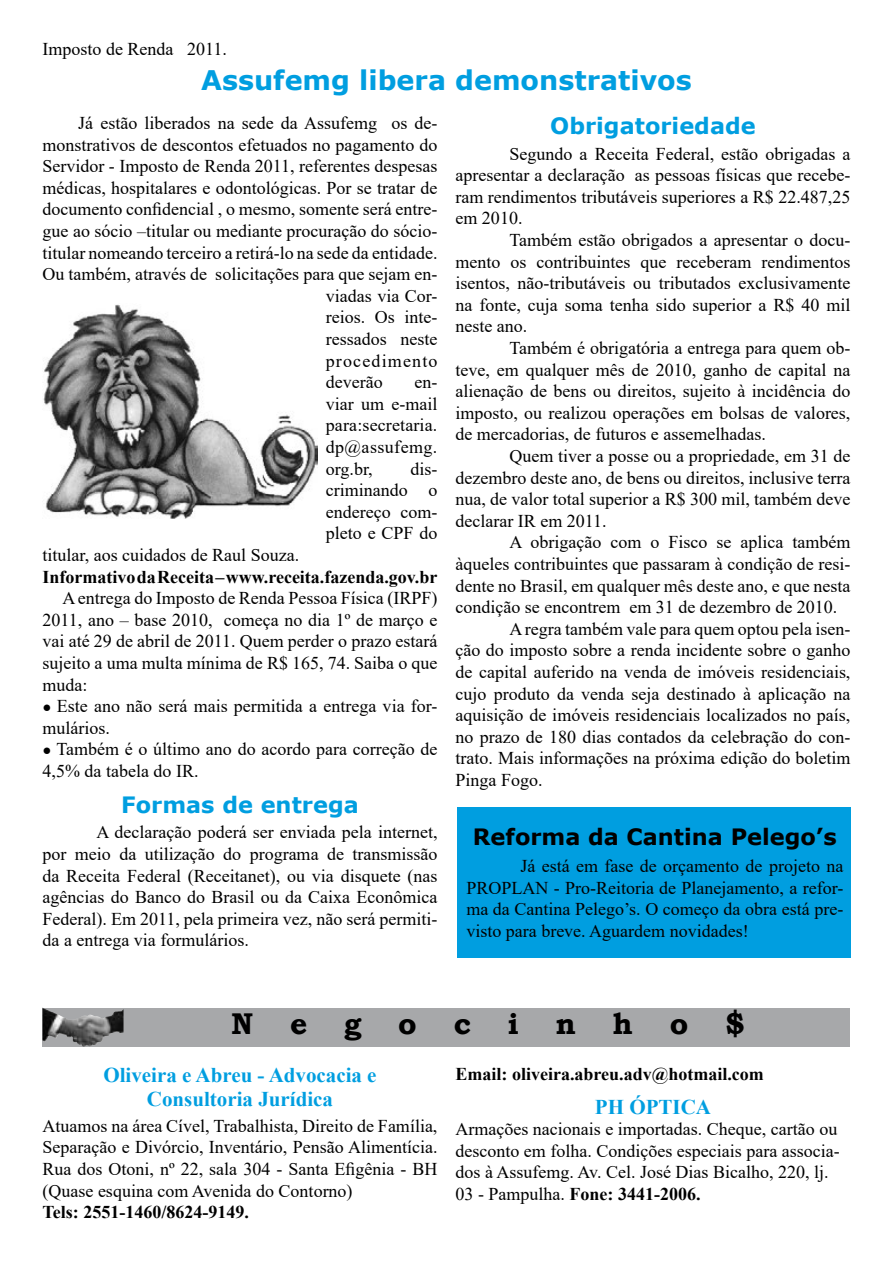
<style>
.page{position:relative;width:893px;height:1263px;background:#fff}
.page>*{position:absolute;margin:0;border:0;box-sizing:border-box;transform-origin:0 0}
.t1{font:700 30px "Bookman Old Style";letter-spacing:1.225em;color:#000}
.t2{font:700 27px "Verdana";color:#009ee0}
.t3{font:700 22.5px "Verdana";color:#009ee0}
.t4{font:700 22.5px "Verdana";color:#000}
.t5{font:700 21px/24px "Times New Roman";color:#009ee0;text-align:center}
.t6{font:18px/21.6px "Times New Roman";color:#000;text-align:justify}
.t7{font:700 18px "Times New Roman";color:#000}
.t8{font:18px "Times New Roman";letter-spacing:.065em;color:#000}
.s1{font-style:italic;font-size:15px}
.s2{font-weight:700}
</style>
<div class="page">
<div style="left:457px;top:807px;width:393px;height:150px;background:#009ee0"></div>
<div style="left:43px;top:1008px;width:807px;height:38px;background:#a7a8aa"></div>
<img style="left:43px;top:1008px;width:81px;height:38px">
<img style="left:43px;top:304px;width:274px;height:215px">
<p class="t6" style="left:43px;top:38px;width:186px">Imposto de Renda 2011.</p>
<h2 class="t2" style="left:201px;top:61px;width:492px">Assufemg libera demonstrativos</h2>
<p class="t6" style="left:78px;top:112px;width:361px">Já estão liberados na sede da Assufemg os de-</p>
<p class="t6" style="left:43px;top:133px;width:396px">monstrativos de descontos efetuados no pagamento do</p>
<p class="t6" style="left:43px;top:155px;width:396px">Servidor - Imposto de Renda 2011, referentes despesas</p>
<p class="t6" style="left:43px;top:176px;width:396px">médicas, hospitalares e odontológicas. Por se tratar de</p>
<p class="t6" style="left:43px;top:198px;width:396px">documento confidencial , o mesmo, somente será entre-</p>
<p class="t6" style="left:43px;top:220px;width:396px">gue ao sócio –titular ou mediante procuração do sócio-</p>
<p class="t6" style="left:43px;top:241px;width:396px">titular nomeando terceiro a retirá-lo na sede da entidade.</p>
<p class="t6" style="left:43px;top:263px;width:396px">Ou também, através de solicitações para que sejam en-</p>
<p class="t6" style="left:326px;top:284px;width:113px">viadas via Cor-</p>
<p class="t6" style="left:326px;top:306px;width:113px">reios. Os inte-</p>
<p class="t6" style="left:326px;top:328px;width:113px">ressados neste</p>
<p class="t8" style="left:326px;top:348px;width:113px">procedimento</p>
<p class="t6" style="left:326px;top:371px;width:58px">deverão</p>
<p class="t6" style="left:326px;top:371px;width:113px;text-indent:89px">en&shy;viar um e-mail para:secretaria. dp@assufemg. org.br,</p>
<p class="t6" style="left:326px;top:457px;width:113px;text-indent:85px">dis&shy;criminando o endereço com&shy;pleto e CPF do</p>
<p class="t6" style="left:43px;top:544px;width:258px">titular, aos cuidados de Raul Souza.</p>
<p class="t7" style="left:43px;top:564px;width:396px">Informativo da Receita – www.receita.fazenda.gov.br</p>
<p class="t6" style="left:43px;top:587px;width:396px;text-indent:20px">A entrega do Imposto de Renda Pessoa Física (IRPF)<br>2011, ano – base 2010, começa no dia 1º de março e vai até 29 de abril de 2011. Quem perder o prazo estará sujeito a uma multa mínima de R$ 165, 74. Saiba o que muda:</p>
<p class="t6" style="left:43px;top:695px;width:396px"><span class="s1">●</span> Este ano não será mais permitida a entrega via for&shy;mulários.</p>
<p class="t6" style="left:43px;top:738px;width:396px"><span class="s1">●</span> Também é o último ano do acordo para correção de<br>4,5% da tabela do IR.</p>
<p class="t3" style="left:121px;top:788px;width:239px">Formas de entrega</p>
<p class="t6" style="left:43px;top:821px;width:396px;text-indent:54px">A declaração poderá ser enviada pela internet, por meio da utilização do programa de transmissão da Receita Federal (Receitanet), ou via disquete (nas agências do Banco do Brasil ou da Caixa Econômica Federal). Em 2011, pela primeira vez, não será permiti&shy;da a entrega via formulários.</p>
<p class="t3" style="left:550px;top:110px;width:207px">Obrigatoriedade</p>
<p class="t6" style="left:455px;top:142px;width:396px;text-indent:54px">Segundo a Receita Federal, estão obrigadas a apresentar a declaração as pessoas físicas que recebe&shy;ram rendimentos tributáveis superiores a R$ 22.487,25 em 2010.</p>
<p class="t6" style="left:455px;top:229px;width:396px;text-indent:54px">Também estão obrigados a apresentar o docu&shy;mento os contribuintes que receberam rendimentos isentos, não-tributáveis ou tributados exclusivamente na fonte, cuja soma tenha sido superior a R$ 40 mil neste ano.</p>
<p class="t6" style="left:455px;top:337px;width:396px;text-indent:54px">Também é obrigatória a entrega para quem ob&shy;teve, em qualquer mês de 2010, ganho de capital na alienação de bens ou direitos, sujeito à incidência do imposto, ou realizou operações em bolsas de valores, de mercadorias, de futuros e assemelhadas.</p>
<p class="t6" style="left:455px;top:445px;width:396px;text-indent:54px">Quem tiver a posse ou a propriedade, em 31 de dezembro deste ano, de bens ou direitos, inclusive terra nua, de valor total superior a R$ 300 mil, também deve declarar IR em 2011.</p>
<p class="t6" style="left:509px;top:531px;width:342px">A obrigação com o Fisco se aplica também</p>
<p class="t6" style="left:455px;top:553px;width:396px">àqueles contribuintes que passaram à condição de resi-</p>
<p class="t6" style="left:455px;top:574px;width:396px">dente no Brasil, em qualquer mês deste ano, e que nesta</p>
<p class="t6" style="left:455px;top:596px;width:383px">condição se encontrem em 31 de dezembro de 2010.</p>
<p class="t6" style="left:509px;top:617px;width:342px">A regra também vale para quem optou pela isen-</p>
<p class="t6" style="left:455px;top:639px;width:396px">ção do imposto sobre a renda incidente sobre o ganho</p>
<p class="t6" style="left:455px;top:661px;width:396px">de capital auferido na venda de imóveis residenciais,</p>
<p class="t6" style="left:455px;top:682px;width:396px">cujo produto da venda seja destinado à aplicação na</p>
<p class="t6" style="left:455px;top:704px;width:396px">aquisição de imóveis residenciais localizados no país,</p>
<p class="t6" style="left:455px;top:725px;width:396px">no prazo de 180 dias contados da celebração do con-</p>
<p class="t6" style="left:455px;top:747px;width:396px">trato. Mais informações na próxima edição do boletim</p>
<p class="t6" style="left:455px;top:769px;width:89px">Pinga Fogo.</p>
<p class="t4" style="left:473px;top:821px;width:365px">Reforma da Cantina Pelego’s</p>
<p class="t6" style="left:466px;top:855px;width:379px;text-indent:54px">Já está em fase de orçamento de projeto na PROPLAN - Pro-Reitoria de Planejamento, a refor&shy;ma da Cantina Pelego’s. O começo da obra está pre&shy;visto para breve. Aguardem novidades!</p>
<h1 class="t1" style="left:231px;top:1002px;width:515px">Negocinho$</h1>
<p class="t5" style="left:103px;top:1062px;width:275px">Oliveira e Abreu - Advocacia e<br>Consultoria Jurídica</p>
<p class="t6" style="left:43px;top:1114px;width:396px">Atuamos na área Cível, Trabalhista, Direito de Família, Separação e Divórcio, Inventário, Pensão Alimentícia.<br>Rua dos Otoni, nº 22, sala 304 - Santa Efigênia - BH (Quase esquina com Avenida do Contorno)</p>
<p class="t7" style="left:43px;top:1199px;width:208px">Tels: 2551-1460/8624-9149.</p>
<p class="t7" style="left:455px;top:1061px;width:310px">Email: oliveira.abreu.adv@hotmail.com</p>
<p class="t5" style="left:595px;top:1094px;width:118px">PH ÓPTICA</p>
<p class="t6" style="left:455px;top:1118px;width:386px;text-align:left">Armações nacionais e importadas. Cheque, cartão ou desconto em folha. Condições especiais para associa&shy;dos à Assufemg. Av. Cel. José Dias Bicalho, 220, lj.<br>03 - Pampulha. <span class="s2">Fone: 3441-2006.</span></p>
</div>
